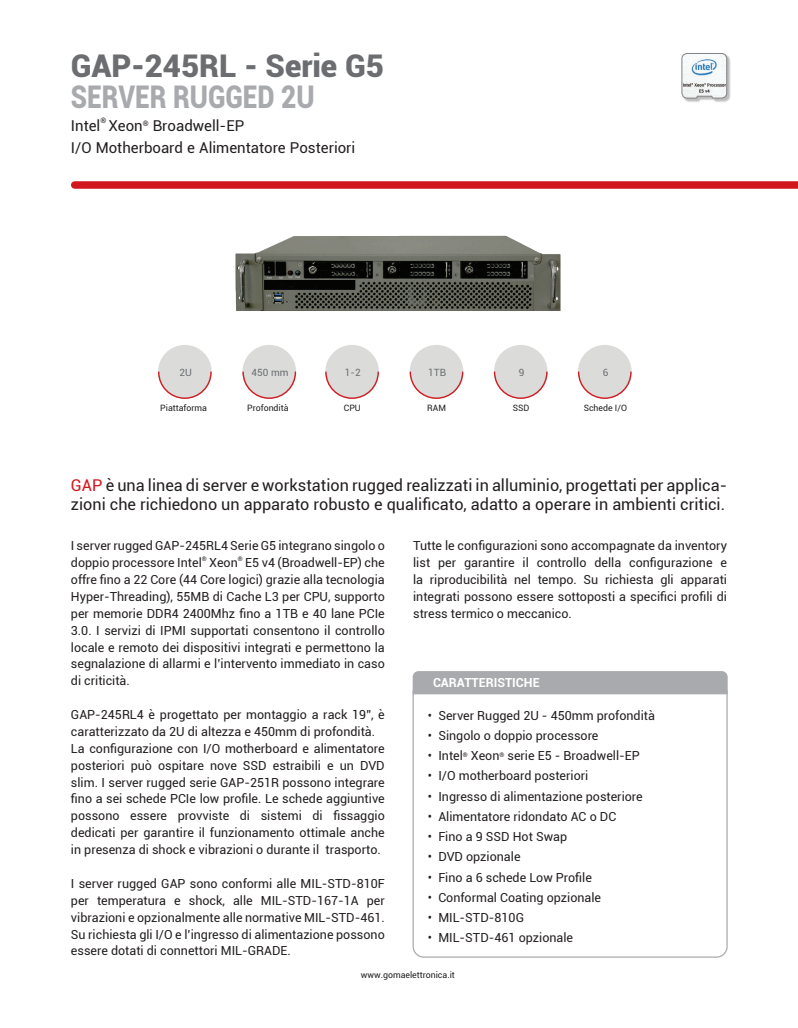
<style>
.page{position:relative;width:798px;height:1028px;background:#fff}
.page>*{position:absolute;margin:0;border:0;box-sizing:border-box;transform-origin:0 0}
.t1{font:900 31.25px "Roboto";color:#6c6d70}
.t2{font:900 31.25px "Roboto";color:#a8aaad;scale:.84 1}
.t3{font:16.25px/18.8px "Roboto";color:#231f20}
.t4{font:15px/22.5px "Roboto";color:#231f20}
.t5{font:12.5px/16.9px "Roboto";color:#231f20;text-align:justify}
.t6{font:700 12.5px "Roboto";color:#fff}
.t7{font:10px "Roboto";color:#6c6d70}
.t8{font:8.75px "Roboto";color:#231f20}
.t9{font:7.5px "Roboto";color:#231f20}
.t10{font:6.25px "Roboto";color:#231f20}
.s1{color:#d1161e}
</style>
<div class="page">
<img style="left:235px;top:235px;width:326px;height:76px">
<div style="left:682px;top:54px;width:48px;height:49px;background:#231f20;opacity:.3"></div>
<svg style="left:681px;top:53px;width:46px;height:46px"></svg>
<div style="left:75px;top:181px;width:722px;height:8px;background:#d1161e"></div>
<div style="left:158px;top:345px;width:54px;height:53px;background:#dbdcda;border-radius:50%"></div>
<svg style="left:158px;top:370px;width:54px;height:29px"></svg>
<div style="left:242px;top:345px;width:54px;height:53px;background:#dbdcda;border-radius:50%"></div>
<svg style="left:242px;top:370px;width:55px;height:29px"></svg>
<div style="left:325px;top:345px;width:54px;height:53px;background:#dbdcda;border-radius:50%"></div>
<svg style="left:325px;top:371px;width:54px;height:28px"></svg>
<div style="left:409px;top:345px;width:54px;height:53px;background:#dbdcda;border-radius:50%"></div>
<svg style="left:409px;top:370px;width:55px;height:29px"></svg>
<div style="left:493px;top:345px;width:54px;height:53px;background:#dbdcda;border-radius:50%"></div>
<svg style="left:493px;top:370px;width:55px;height:29px"></svg>
<div style="left:577px;top:345px;width:54px;height:53px;background:#dbdcda;border-radius:50%"></div>
<svg style="left:577px;top:370px;width:55px;height:29px"></svg>
<svg style="left:412px;top:695px;width:316px;height:263px"></svg>
<div style="left:412px;top:671px;width:316px;height:24px;background:#a8aaad"></div>
<h1 class="t1" style="left:71px;top:44px;width:314px">GAP-245RL - Serie G5</h1>
<h1 class="t2" style="left:71px;top:75px;width:291px">SERVER RUGGED 2U</h1>
<p class="t4" style="left:71px;top:113px;width:31px">Intel</p>
<p class="t9" style="left:100px;top:115px;width:7px">®</p>
<p class="t4" style="left:71px;top:113px;width:286px;text-indent:37px">Xeon<sup>®</sup> Broadwell-EP<br>I/O Motherboard e Alimentatore Posteriori</p>
<p class="t7" style="left:179px;top:365px;width:14px">2U</p>
<p class="t8" style="left:160px;top:402px;width:48px">Piattaforma</p>
<p class="t7" style="left:251px;top:365px;width:38px">450 mm</p>
<p class="t8" style="left:247px;top:402px;width:43px">Profondità</p>
<p class="t7" style="left:345px;top:365px;width:17px">1-2</p>
<p class="t8" style="left:343px;top:402px;width:19px">CPU</p>
<p class="t7" style="left:428px;top:365px;width:19px">1TB</p>
<p class="t8" style="left:427px;top:402px;width:20px">RAM</p>
<p class="t7" style="left:518px;top:365px;width:7px">9</p>
<p class="t8" style="left:512px;top:402px;width:18px">SSD</p>
<p class="t7" style="left:602px;top:365px;width:7px">6</p>
<p class="t8" style="left:583px;top:401px;width:45px">Schede I/O</p>
<h2 class="t3" style="left:71px;top:475px;width:657px"><span class="s1">GAP</span> è una linea di server e workstation rugged realizzati in alluminio, progettati per applica&shy;zioni che richiedono un apparato robusto e qualificato, adatto a operare in ambienti critici.</h2>
<p class="t5" style="left:71px;top:537px;width:315px">I server rugged GAP-245RL4 Serie G5 integrano singolo o doppio processore Intel</p>
<p class="t10" style="left:202px;top:554px;width:6px">®</p>
<p class="t5" style="left:209px;top:554px;width:30px">Xeon</p>
<p class="t10" style="left:238px;top:554px;width:6px">®</p>
<p class="t5" style="left:71px;top:554px;width:315px;text-indent:174px">E5 v4 (Broadwell-EP) che offre fino a 22 Core (44 Core logici) grazie alla tecnologia Hyper-Threading), 55MB di Cache L3 per CPU, supporto per memorie DDR4 2400Mhz fino a 1TB e 40 lane PCIe 3.0. I servizi di IPMI supportati consentono il controllo locale e remoto dei dispositivi integrati e permettono la segnalazione di allarmi e l’intervento immediato in caso di criticità.</p>
<p class="t5" style="left:71px;top:705px;width:315px;text-align:left">GAP-245RL4 è progettato per montaggio a rack 19”, è caratterizzato da 2U di altezza e 450mm di profondità.<br>La configurazione con I/O motherboard e alimentatore posteriori può ospitare nove SSD estraibili e un DVD slim. I server rugged serie GAP-251R possono integrare fino a sei schede PCIe low profile. Le schede aggiuntive possono essere provviste di sistemi di fissaggio dedicati per garantire il funzionamento ottimale anche in presenza di shock e vibrazioni o durante il trasporto.</p>
<p class="t5" style="left:71px;top:874px;width:315px">I server rugged GAP sono conformi alle MIL-STD-810F per temperatura e shock, alle MIL-STD-167-1A per vibrazioni e opzionalmente alle normative MIL-STD-461.<br>Su richiesta gli I/O e l’ingresso di alimentazione possono essere dotati di connettori MIL-GRADE.</p>
<p class="t5" style="left:413px;top:537px;width:315px">Tutte le configurazioni sono accompagnate da inventory list per garantire il controllo della configurazione e la riproducibilità nel tempo. Su richiesta gli apparati integrati possono essere sottoposti a specifici profili di stress termico o meccanico.</p>
<p class="t6" style="left:433px;top:674px;width:108px">CARATTERISTICHE</p>
<p class="t5" style="left:427px;top:706px;width:229px">• Server Rugged 2U - 450mm profondità</p>
<p class="t5" style="left:427px;top:726px;width:172px">• Singolo o doppio processore</p>
<p class="t5" style="left:427px;top:747px;width:213px">• Intel<sup>®</sup> Xeon<sup>®</sup> serie E5 - Broadwell-EP</p>
<p class="t5" style="left:427px;top:767px;width:162px">• I/O motherboard posteriori</p>
<p class="t5" style="left:427px;top:787px;width:216px">• Ingresso di alimentazione posteriore</p>
<p class="t5" style="left:427px;top:807px;width:190px">• Alimentatore ridondato AC o DC</p>
<p class="t5" style="left:427px;top:827px;width:141px">• Fino a 9 SSD Hot Swap</p>
<p class="t5" style="left:427px;top:848px;width:94px">• DVD opzionale</p>
<p class="t5" style="left:427px;top:868px;width:166px">• Fino a 6 schede Low Profile</p>
<p class="t5" style="left:427px;top:888px;width:175px">• Conformal Coating opzionale</p>
<p class="t5" style="left:427px;top:908px;width:98px">• MIL-STD-810G</p>
<p class="t5" style="left:427px;top:929px;width:147px">• MIL-STD-461 opzionale</p>
<p class="t8" style="left:360px;top:968px;width:95px">www.gomaelettronica.it</p>
</div>
